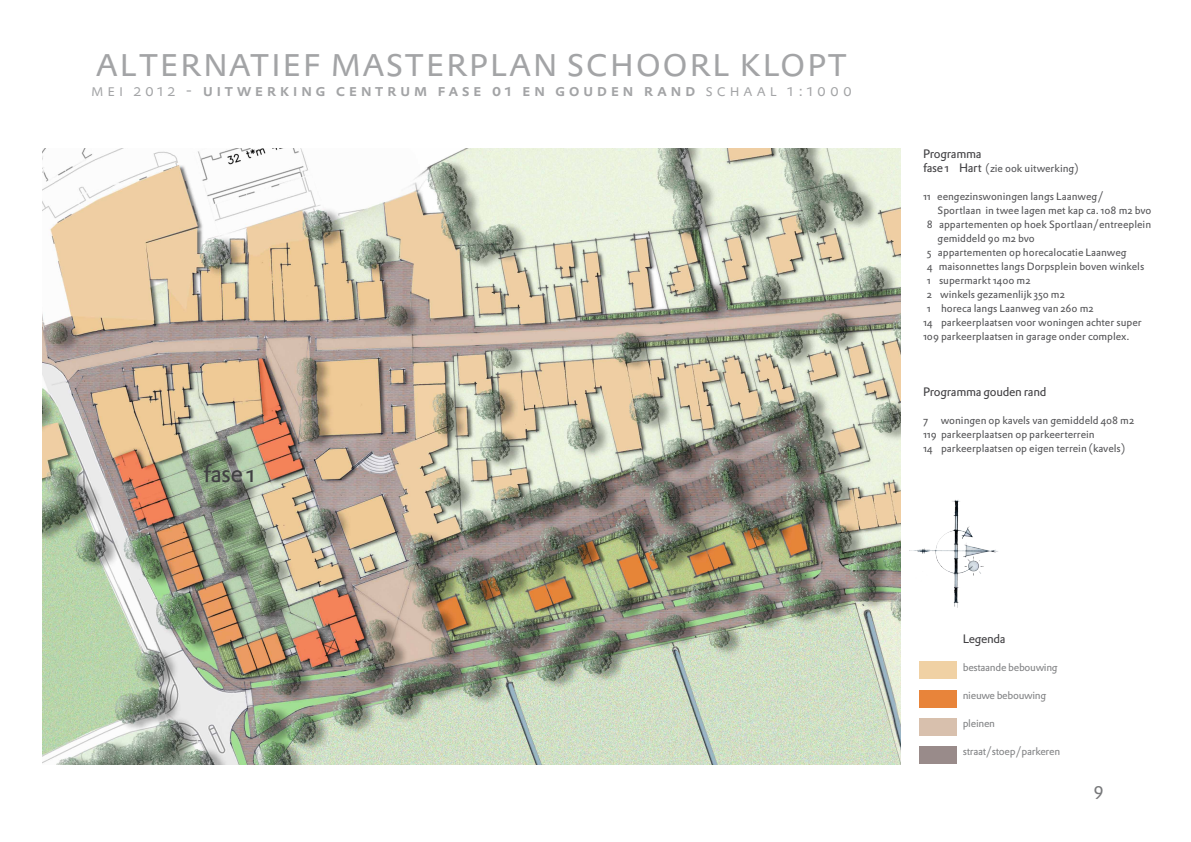
<style>
.page{position:relative;width:1191px;height:842px;background:#fff}
.page>*{position:absolute;margin:0;border:0;box-sizing:border-box;transform-origin:0 0}
.t1{font:300 42px "DTL Prokyon T Caps";letter-spacing:-.01em;color:#a3a4a6}
.t2{font:24px "DTL Prokyon ST";color:#414043}
.t3{font:18px "DTL Prokyon ST";color:#77787a}
.t4{font:500 16.8px "DTL Prokyon T Caps";letter-spacing:.2em;color:#a3a4a6}
.t5{font:12px "DTL Prokyon ST";letter-spacing:-.025em;color:#414043}
.t6{font:10.4px/14px "DTL Prokyon ST";color:#535355}
.t7{font:10.4px "DTL Prokyon ST";letter-spacing:-.025em;color:#828385}
.s1{font-weight:300}
.s2{font-size:12px;color:#414043}
</style>
<div class="page">
<img style="left:43px;top:149px;width:857px;height:615px">
<div style="left:919px;top:661px;width:38px;height:18px;background:#f0d1a4"></div>
<div style="left:919px;top:690px;width:38px;height:17px;background:#e8843a"></div>
<div style="left:919px;top:718px;width:38px;height:17px;background:#d8c0ad"></div>
<div style="left:919px;top:747px;width:38px;height:17px;background:#998b8a"></div>
<img style="left:909px;top:500px;width:89px;height:107px">
<h1 class="t1" style="left:95px;top:34px;width:755px">alternatief masterplan schoorl klopt</h1>
<h3 class="t4" style="left:91px;top:79px;width:763px"><span class="s1">mei 2012 -</span> uitwerking centrum fase 01 en gouden rand <span class="s1">schaal 1:1000</span></h3>
<h2 class="t2" style="left:203px;top:458px;width:53px">fase 1</h2>
<p class="t5" style="left:923px;top:146px;width:60px">Programma</p>
<p class="t6" style="left:923px;top:161px;width:157px"><span class="s2">fase 1 Hart</span> (zie ook uitwerking)</p>
<p class="t6" style="left:923px;top:189px;width:182px">11 eengezinswoningen langs Laanweg/</p>
<p class="t6" style="left:937px;top:203px;width:215px">Sportlaan in twee lagen met kap ca. 108 m2 bvo</p>
<p class="t6" style="left:927px;top:217px;width:226px">8 appartementen op hoek Sportlaan/entreeplein</p>
<p class="t6" style="left:937px;top:231px;width:99px">gemiddeld 90 m2 bvo</p>
<p class="t6" style="left:926px;top:245px;width:201px">5 appartementen op horecalocatie Laanweg</p>
<p class="t6" style="left:926px;top:259px;width:219px">4 maisonnettes langs Dorpsplein boven winkels</p>
<p class="t6" style="left:926px;top:273px;width:105px">1 supermarkt 1400 m2</p>
<p class="t6" style="left:926px;top:287px;width:140px">2 winkels gezamenlijk 350 m2</p>
<p class="t6" style="left:926px;top:301px;width:168px">1 horeca langs Laanweg van 260 m2</p>
<p class="t6" style="left:923px;top:315px;width:220px">14 parkeerplaatsen voor woningen achter super</p>
<p class="t6" style="left:923px;top:329px;width:208px">109 parkeerplaatsen in garage onder complex.</p>
<p class="t5" style="left:923px;top:384px;width:125px">Programma gouden rand</p>
<p class="t6" style="left:923px;top:413px;width:213px">7 woningen op kavels van gemiddeld 408 m2<br>119 parkeerplaatsen op parkeerterrein<br>14 parkeerplaatsen op eigen terrein (kavels)</p>
<p class="t5" style="left:962px;top:631px;width:44px">Legenda</p>
<p class="t7" style="left:962px;top:660px;width:97px">bestaande bebouwing</p>
<p class="t7" style="left:962px;top:688px;width:85px">nieuwe bebouwing</p>
<p class="t7" style="left:962px;top:716px;width:34px">pleinen</p>
<p class="t7" style="left:962px;top:744px;width:99px">straat/stoep/parkeren</p>
<h3 class="t3" style="left:1093px;top:777px;width:12px">9</h3>
</div>
